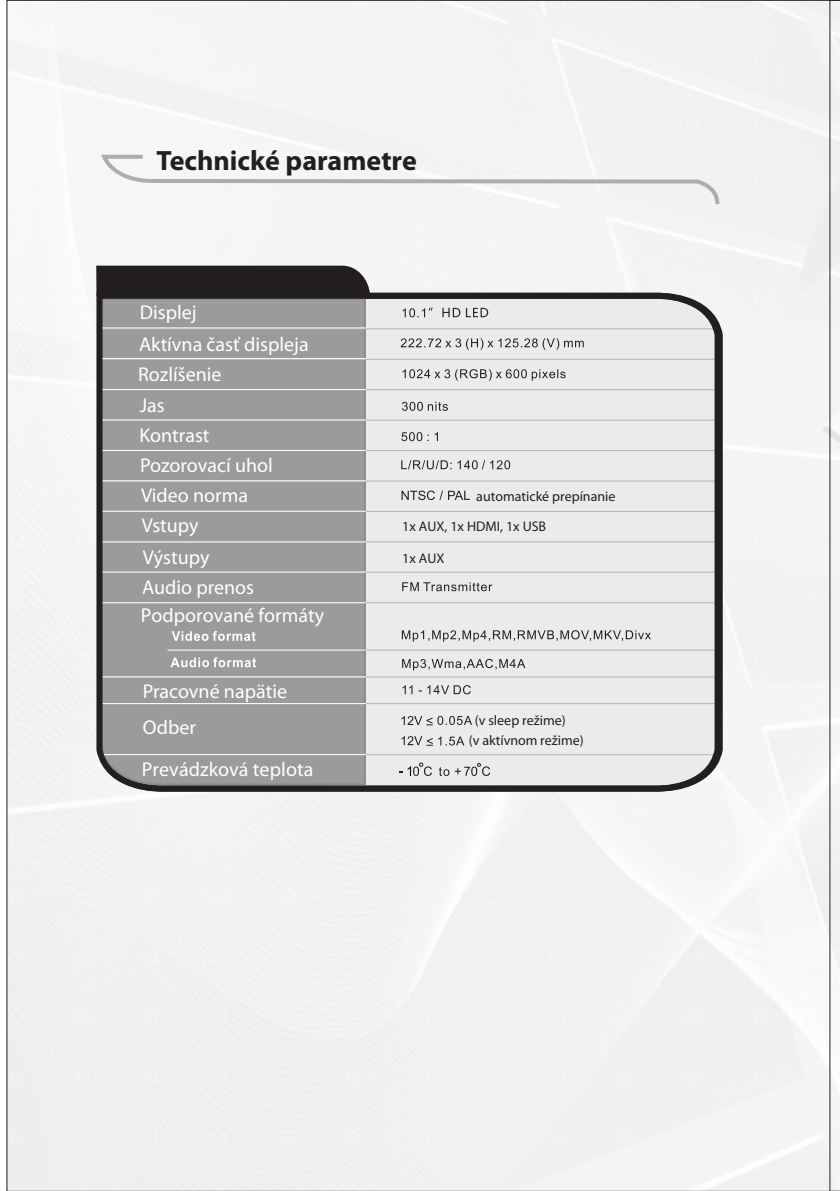
<style>
.page{position:relative;width:840px;height:1191px;background:#fff}
.page>*{position:absolute;margin:0;border:0;box-sizing:border-box;transform-origin:0 0}
.t1{font:700 28px "Myriad Pro";color:#231f20}
.t2{font:20px/30.2px "Myriad Pro";color:#fff}
.t3{font:14px/20px "Myriad Pro";color:#231f20}
</style>
<div class="page">
<div style="left:7px;top:0;width:822px;height:1191px;background:#f2f3f3"></div>
<svg style="left:100px;top:153px;width:621px;height:55px"></svg>
<svg style="left:829px;top:0;width:10px;height:1191px"></svg>
<div style="left:96px;top:266px;width:274px;height:24px;background:#231f20"></div>
<svg style="left:93px;top:290px;width:630px;height:504px;background:#bfbfc0"></svg>
<svg style="left:402px;top:308px;width:86px;height:9px"></svg>
<svg style="left:402px;top:369px;width:163px;height:12px;background:#c1c1c2"></svg>
<svg style="left:402px;top:402px;width:45px;height:9px"></svg>
<svg style="left:401px;top:432px;width:36px;height:9px"></svg>
<svg style="left:401px;top:460px;width:109px;height:9px"></svg>
<svg style="left:402px;top:582px;width:90px;height:9px"></svg>
<svg style="left:402px;top:685px;width:68px;height:9px"></svg>
<svg style="left:401px;top:716px;width:71px;height:9px"></svg>
<svg style="left:401px;top:736px;width:63px;height:9px"></svg>
<svg style="left:402px;top:659px;width:123px;height:11px"></svg>
<svg style="left:171px;top:631px;width:84px;height:10px"></svg>
<svg style="left:170px;top:657px;width:86px;height:10px"></svg>
<svg style="left:401px;top:630px;width:249px;height:11px;background:#bab9ba"></svg>
<svg style="left:400px;top:338px;width:183px;height:12px;background:#c6c6c7"></svg>
<h1 class="t1" style="left:156px;top:143px;width:262px">Technické parametre</h1>
<p class="t2" style="left:140px;top:297px;width:58px">Displej</p>
<p class="t2" style="left:139px;top:329px;width:171px">Aktívna časť displeja</p>
<p class="t2" style="left:138px;top:359px;width:136px">Rozlíšenie<br>Jas<br>Kontrast<br>Pozorovací uhol<br>Video norma</p>
<p class="t2" style="left:142px;top:508px;width:69px;line-height:32.6px">Vstupy<br>Výstupy</p>
<p class="t2" style="left:142px;top:572px;width:113px">Audio prenos</p>
<p class="t2" style="left:141px;top:599px;width:185px">Podporované formáty</p>
<p class="t2" style="left:143px;top:672px;width:146px;line-height:36px">Pracovné napätie<br>Odber</p>
<p class="t2" style="left:142px;top:753px;width:173px">Prevádzková teplota</p>
<p class="t3" style="left:476px;top:486px;width:141px">automatické prepínanie</p>
<p class="t3" style="left:402px;top:516px;width:145px">1x AUX, 1x HDMI, 1x USB</p>
<p class="t3" style="left:402px;top:548px;width:44px">1x AUX</p>
<p class="t3" style="left:468px;top:710px;width:116px;text-indent:6px">(v sleep režime)<br>(v aktívnom režime)</p>
</div>
